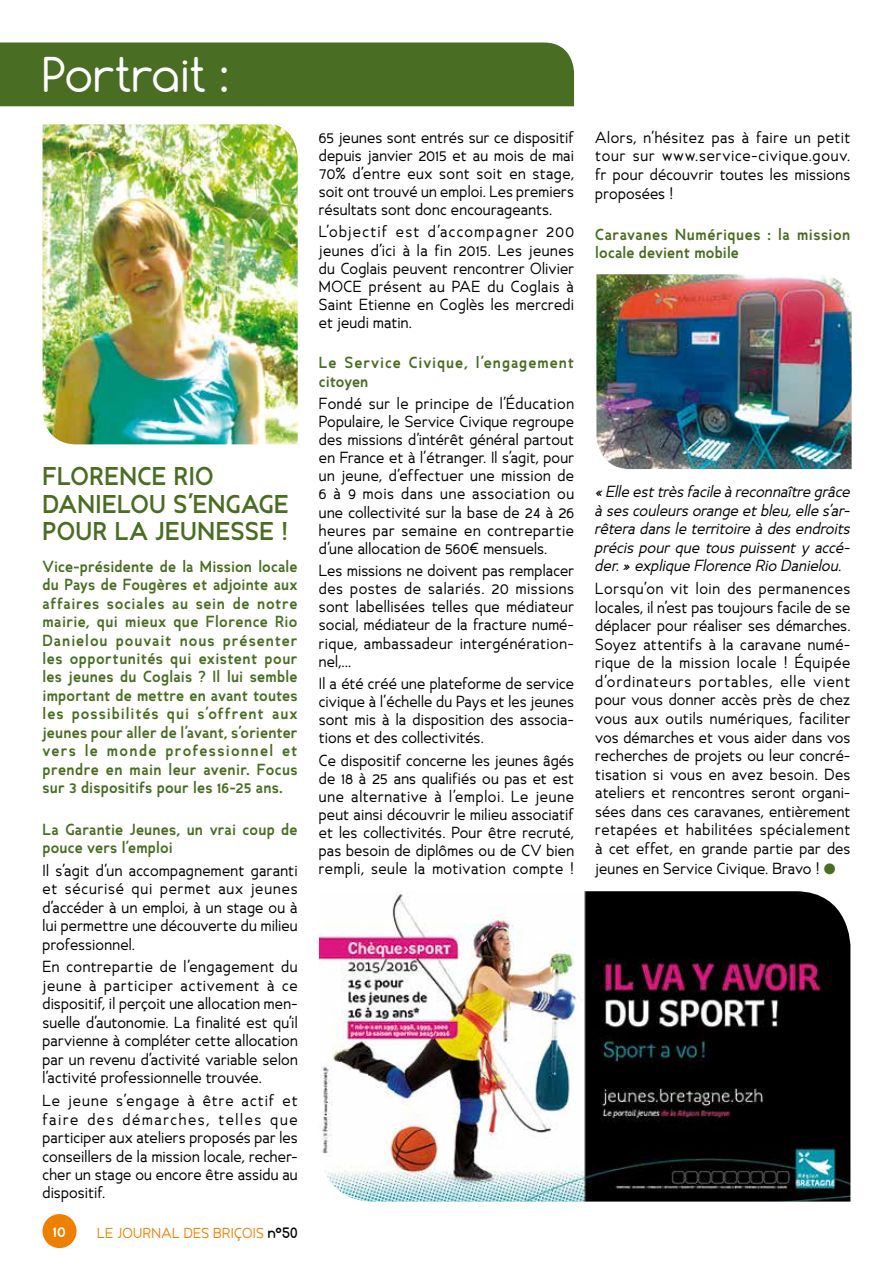
<style>
.page{position:relative;width:893px;height:1263px;background:#fff}
.page>*{position:absolute;margin:0;border:0;box-sizing:border-box;transform-origin:0 0}
.t1{font:45px "Comfortaa";letter-spacing:-.005em;color:#fff}
.t2{font:700 24px/27.5px "Ancillary";letter-spacing:.01em;color:#496d22}
.t3{font:15px/18.1px "Ancillary";letter-spacing:.015em;color:#000;text-align:justify}
.t4{font:700 15px/18.5px "Ancillary";letter-spacing:.015em;color:#496d22}
.t5{font:italic 15px/18.6px "Ancillary";letter-spacing:.01em;color:#000;text-align:justify}
.t6{font:700 15px/18.1px "Ancillary";letter-spacing:.06em;color:#496d22}
.t7{font:700 15px "Ancillary";color:#fff}
.t8{font:13.5px "Ancillary";letter-spacing:.025em;color:#ee7f00}
.s1{font-family:"Comfortaa";font-weight:700;color:#000}
.s2{color:#496d22}
</style>
<div class="page">
<div style="left:43px;top:1214px;width:34px;height:34px;background:#ee7f00;border-radius:50%"></div>
<div style="left:0;top:43px;width:574px;height:63px;background:#496d22"></div>
<img style="left:43px;top:124px;width:255px;height:320px">
<img style="left:596px;top:274px;width:256px;height:195px">
<img style="left:319px;top:891px;width:531px;height:310px">
<h1 class="t1" style="left:43px;top:46px;width:188px">Portrait :</h1>
<h2 class="t2" style="left:43px;top:463px;width:248px">FLORENCE RIO<br>DANIELOU S’ENGAGE<br>POUR LA JEUNESSE !</h2>
<p class="t4" style="left:43px;top:557px;width:257px;text-align:justify">Vice-présidente de la Mission locale du Pays de Fougères et adjointe aux affaires sociales au sein de notre mairie, qui mieux que Florence Rio Danielou pouvait nous présenter les opportunités qui existent pour les jeunes du Coglais ? Il lui semble important de mettre en avant toutes les possibilités qui s’offrent aux jeunes pour aller de l’avant, s’orienter vers le monde professionnel et prendre en main leur avenir. Focus sur 3 dispositifs pour les 16-25 ans.</p>
<p class="t4" style="left:43px;top:820px;width:257px">La Garantie Jeunes, un vrai coup de pouce vers l’emploi</p>
<p class="t3" style="left:43px;top:861px;width:257px">Il s’agit d’un accompagnement garanti et sécurisé qui permet aux jeunes d’accéder à un emploi, à un stage ou à lui permettre une découverte du milieu professionnel.</p>
<p class="t3" style="left:43px;top:958px;width:257px">En contrepartie de l’engagement du jeune à participer activement à ce dispositif, il perçoit une allocation men&shy;suelle d’autonomie. La finalité est qu’il parvienne à compléter cette allocation par un revenu d’activité variable selon l’activité professionnelle trouvée.</p>
<p class="t3" style="left:43px;top:1091px;width:257px">Le jeune s’engage à être actif et faire des démarches, telles que participer aux ateliers proposés par les conseillers de la mission locale, recher&shy;cher un stage ou encore être assidu au dispositif.</p>
<p class="t7" style="left:52px;top:1221px;width:15px">10</p>
<p class="t8" style="left:97px;top:1224px;width:202px">LE JOURNAL DES BRIÇOIS <span class="s1">n°50</span></p>
<p class="t3" style="left:319px;top:128px;width:257px">65 jeunes sont entrés sur ce dispositif depuis janvier 2015 et au mois de mai 70% d’entre eux sont soit en stage, soit ont trouvé un emploi. Les premiers résultats sont donc encourageants.</p>
<p class="t3" style="left:319px;top:223px;width:257px">L’objectif est d’accompagner 200 jeunes d’ici à la fin 2015. Les jeunes du Coglais peuvent rencontrer Olivier MOCE présent au PAE du Coglais à Saint Etienne en Coglès les mercredi et jeudi matin.</p>
<p class="t6" style="left:319px;top:354px;width:257px">Le Service Civique, l’engagement citoyen</p>
<p class="t3" style="left:319px;top:394px;width:257px">Fondé sur le principe de l’Éducation Populaire, le Service Civique regroupe des missions d’intérêt général partout en France et à l’étranger. Il s’agit, pour un jeune, d’effectuer une mission de 6 à 9 mois dans une association ou une collectivité sur la base de 24 à 26 heures par semaine en contrepartie d’une allocation de 560€ mensuels.</p>
<p class="t3" style="left:319px;top:561px;width:257px">Les missions ne doivent pas remplacer des postes de salariés. 20 missions sont labellisées telles que médiateur social, médiateur de la fracture numé&shy;rique, ambassadeur intergénération&shy;nel,…</p>
<p class="t3" style="left:319px;top:674px;width:257px">Il a été créé une plateforme de service civique à l’échelle du Pays et les jeunes sont mis à la disposition des associa&shy;tions et des collectivités.</p>
<p class="t3" style="left:319px;top:751px;width:257px">Ce dispositif concerne les jeunes âgés de 18 à 25 ans qualifiés ou pas et est une alternative à l’emploi. Le jeune peut ainsi découvrir le milieu associatif et les collectivités. Pour être recruté, pas besoin de diplômes ou de CV bien rempli, seule la motivation compte !</p>
<p class="t3" style="left:595px;top:128px;width:257px;line-height:18.6px">Alors, n’hésitez pas à faire un petit tour sur www.service-civique.gouv. fr pour découvrir toutes les missions proposées !</p>
<p class="t4" style="left:595px;top:225px;width:257px">Caravanes Numériques : la mission locale devient mobile</p>
<p class="t5" style="left:595px;top:482px;width:257px">« Elle est très facile à reconnaître grâce à ses couleurs orange et bleu, elle s’ar&shy;rêtera dans le territoire à des endroits précis pour que tous puissent y accé&shy;der. » explique Florence Rio Danielou.</p>
<p class="t3" style="left:595px;top:579px;width:257px;line-height:18.6px">Lorsqu’on vit loin des permanences locales, il n’est pas toujours facile de se déplacer pour réaliser ses démarches.<br>Soyez attentifs à la caravane numé&shy;rique de la mission locale ! Équipée d’ordinateurs portables, elle vient pour vous donner accès près de chez vous aux outils numériques, faciliter vos démarches et vous aider dans vos recherches de projets ou leur concré&shy;tisation si vous en avez besoin. Des ateliers et rencontres seront organi&shy;sées dans ces caravanes, entièrement retapées et habilitées spécialement à cet effet, en grande partie par des</p>
<p class="t3" style="left:595px;top:859px;width:242px">jeunes en Service Civique. Bravo ! <span class="s2">●</span></p>
</div>
